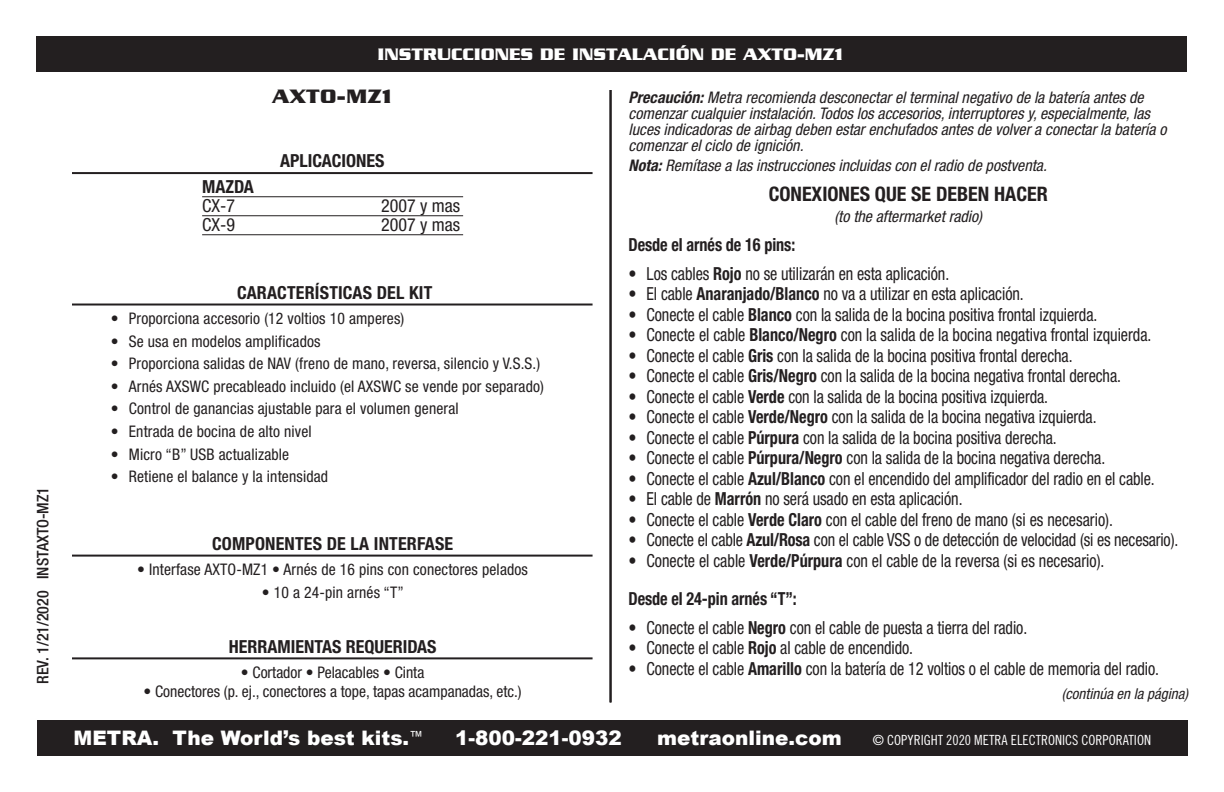
<style>
.page{position:relative;width:1224px;height:792px;background:#fff}
.page>*{position:absolute;margin:0;border:0;box-sizing:border-box;transform-origin:0 0}
.t1{font:700 21px "Serpentine";letter-spacing:.02em;color:#231f20}
.t2{font:900 20px "Arial";color:#fff}
.t3{font:700 condensed 20px "Helvetica Neue";color:#231f20}
.t4{font:condensed 18px/38.6px "Helvetica Neue";letter-spacing:-.005em;color:#231f20;scale:.9 1}
.t5{font:700 condensed 18px "Helvetica Neue";color:#231f20}
.t6{font:700 18px "Serpentine";color:#fff}
.t7{font:condensed 18px "Helvetica Neue";letter-spacing:-.005em;color:#231f20}
.t8{font:700 condensed 18px "Helvetica Neue";color:#231f20;scale:.9 1}
.t9{font:condensed 16px "Helvetica Neue";letter-spacing:.01em;color:#231f20}
.t10{font:italic condensed 16px/16px "Helvetica Neue";color:#231f20}
.t11{font:500 condensed 16px "Helvetica Neue";color:#231f20}
.t12{font:italic condensed 15px "Helvetica Neue";color:#231f20}
.t13{font:14px "Trade Gothic Cond Eighteen";color:#fff}
.s1{font-weight:700}
</style>
<div class="page">
<div style="left:37px;top:720px;width:1150px;height:36px;background:#231f20"></div>
<div style="left:36px;top:36px;width:1151px;height:36px;background:#231f20"></div>
<hr style="left:610px;top:90px;width:2px;height:613px;background:#231f20">
<hr style="left:72px;top:555px;width:521px;height:2px;background:#231f20">
<hr style="left:72px;top:657px;width:521px;height:2px;background:#231f20">
<hr style="left:72px;top:172px;width:521px;height:2px;background:#231f20">
<hr style="left:202px;top:196px;width:261px;height:1px;background:#231f20">
<hr style="left:202px;top:215px;width:261px;height:1px;background:#231f20">
<hr style="left:202px;top:234px;width:261px;height:1px;background:#231f20">
<hr style="left:72px;top:304px;width:521px;height:2px;background:#231f20">
<p class="t11" style="left:33px;top:684px;width:198px;rotate:-90deg">REV. 1/21/2020 INSTAXTO-MZ1</p>
<p class="t6" style="left:378px;top:44px;width:468px">INSTRUCCIONES DE INSTALACIÓN DE AXTO-MZ1</p>
<p class="t1" style="left:272px;top:85px;width:121px">AXTO-MZ1</p>
<p class="t5" style="left:280px;top:150px;width:106px">APLICACIONES</p>
<p class="t5" style="left:202px;top:176px;width:53px">MAZDA</p>
<p class="t7" style="left:202px;top:195px;width:34px">CX-7</p>
<p class="t7" style="left:381px;top:195px;width:80px">2007 y mas</p>
<p class="t7" style="left:202px;top:214px;width:34px">CX-9</p>
<p class="t7" style="left:381px;top:214px;width:80px">2007 y mas</p>
<p class="t5" style="left:237px;top:282px;width:197px">CARACTERÍSTICAS DEL KIT</p>
<p class="t9" style="left:111px;top:309px;width:295px">• Proporciona accesorio (12 voltios 10 amperes)</p>
<p class="t9" style="left:111px;top:332px;width:211px">• Se usa en modelos amplificados</p>
<p class="t9" style="left:111px;top:354px;width:431px">• Proporciona salidas de NAV (freno de mano, reversa, silencio y V.S.S.)</p>
<p class="t9" style="left:111px;top:377px;width:435px">• Arnés AXSWC precableado incluido (el AXSWC se vende por separado)</p>
<p class="t9" style="left:111px;top:400px;width:349px">• Control de ganancias ajustable para el volumen general</p>
<p class="t9" style="left:111px;top:422px;width:202px">• Entrada de bocina de alto nivel</p>
<p class="t9" style="left:111px;top:445px;width:180px">• Micro “B” USB actualizable</p>
<p class="t9" style="left:111px;top:467px;width:219px">• Retiene el balance y la intensidad</p>
<p class="t5" style="left:212px;top:533px;width:243px">COMPONENTES DE LA INTERFASE</p>
<p class="t9" style="left:137px;top:560px;width:392px">• Interfase AXTO-MZ1 • Arnés de 16 pins con conectores pelados</p>
<p class="t9" style="left:262px;top:583px;width:144px">• 10 a 24-pin arnés “T”</p>
<p class="t5" style="left:229px;top:636px;width:209px">HERRAMIENTAS REQUERIDAS</p>
<p class="t9" style="left:241px;top:663px;width:185px">• Cortador • Pelacables • Cinta</p>
<p class="t9" style="left:144px;top:682px;width:380px">• Conectores (p. ej., conectores a tope, tapas acampanadas, etc.)</p>
<p class="t10" style="left:629px;top:89px;width:539px"><span class="s1">Precaución:</span> Metra recomienda desconectar el terminal negativo de la batería antes de comenzar cualquier instalación. Todos los accesorios, interruptores y, especialmente, las luces indicadoras de airbag deben estar enchufados antes de volver a conectar la batería o comenzar el ciclo de ignición.</p>
<p class="t10" style="left:629px;top:158px;width:420px"><span class="s1">Nota:</span> Remítase a las instrucciones incluidas con el radio de postventa.</p>
<p class="t3" style="left:769px;top:182px;width:281px">CONEXIONES QUE SE DEBEN HACER</p>
<p class="t10" style="left:834px;top:208px;width:149px">(to the aftermarket radio)</p>
<p class="t8" style="left:629px;top:234px;width:187px">Desde el arnés de 16 pins:</p>
<p class="t4" style="left:629px;top:254px;width:358px">• Los cables <span class="s1">Rojo</span> no se utilizarán en esta aplicación.</p>
<p class="t4" style="left:629px;top:274px;width:441px">• El cable <span class="s1">Anaranjado/Blanco</span> no va a utilizar en esta aplicación.</p>
<p class="t4" style="left:629px;top:295px;width:522px">• Conecte el cable <span class="s1">Blanco</span> con la salida de la bocina positiva frontal izquierda.</p>
<p class="t4" style="left:629px;top:316px;width:583px">• Conecte el cable <span class="s1">Blanco/Negro</span> con la salida de la bocina negativa frontal izquierda.</p>
<p class="t4" style="left:629px;top:336px;width:495px">• Conecte el cable <span class="s1">Gris</span> con la salida de la bocina positiva frontal derecha.</p>
<p class="t4" style="left:629px;top:357px;width:549px">• Conecte el cable <span class="s1">Gris/Negro</span> con la salida de la bocina negativa frontal derecha.</p>
<p class="t4" style="left:629px;top:377px;width:468px">• Conecte el cable <span class="s1">Verde</span> con la salida de la bocina positiva izquierda.</p>
<p class="t4" style="left:629px;top:398px;width:522px">• Conecte el cable <span class="s1">Verde/Negro</span> con la salida de la bocina negativa izquierda.</p>
<p class="t4" style="left:629px;top:418px;width:477px">• Conecte el cable <span class="s1">Púrpura</span> con la salida de la bocina positiva derecha.</p>
<p class="t4" style="left:629px;top:439px;width:531px">• Conecte el cable <span class="s1">Púrpura/Negro</span> con la salida de la bocina negativa derecha.</p>
<p class="t4" style="left:629px;top:459px;width:586px">• Conecte el cable <span class="s1">Azul/Blanco</span> con el encendido del amplificador del radio en el cable.</p>
<p class="t4" style="left:629px;top:480px;width:373px">• El cable de <span class="s1">Marrón</span> no será usado en esta aplicación.</p>
<p class="t4" style="left:629px;top:500px;width:540px">• Conecte el cable <span class="s1">Verde Claro</span> con el cable del freno de mano (si es necesario).</p>
<p class="t4" style="left:629px;top:521px;width:612px">• Conecte el cable <span class="s1">Azul/Rosa</span> con el cable VSS o de detección de velocidad (si es necesario).</p>
<p class="t4" style="left:629px;top:541px;width:530px">• Conecte el cable <span class="s1">Verde/Púrpura</span> con el cable de la reversa (si es necesario).<br><span class="s1">Desde el 24-pin arnés “T”:</span></p>
<p class="t4" style="left:629px;top:608px;width:445px">• Conecte el cable <span class="s1">Negro</span> con el cable de puesta a tierra del radio.</p>
<p class="t4" style="left:629px;top:629px;width:318px">• Conecte el cable <span class="s1">Rojo</span> al cable de encendido.</p>
<p class="t4" style="left:629px;top:649px;width:591px">• Conecte el cable <span class="s1">Amarillo</span> con la batería de 12 voltios o el cable de memoria del radio.</p>
<p class="t12" style="left:1062px;top:685px;width:128px">(continúa en la página)</p>
<p class="t2" style="left:74px;top:723px;width:351px">METRA. The World’s best kits.<sup>™</sup></p>
<p class="t2" style="left:455px;top:723px;width:168px">1-800-221-0932</p>
<p class="t2" style="left:657px;top:723px;width:186px">metraonline.com</p>
<p class="t13" style="left:873px;top:732px;width:280px">© COPYRIGHT 2020 METRA ELECTRONICS CORPORATION</p>
</div>
